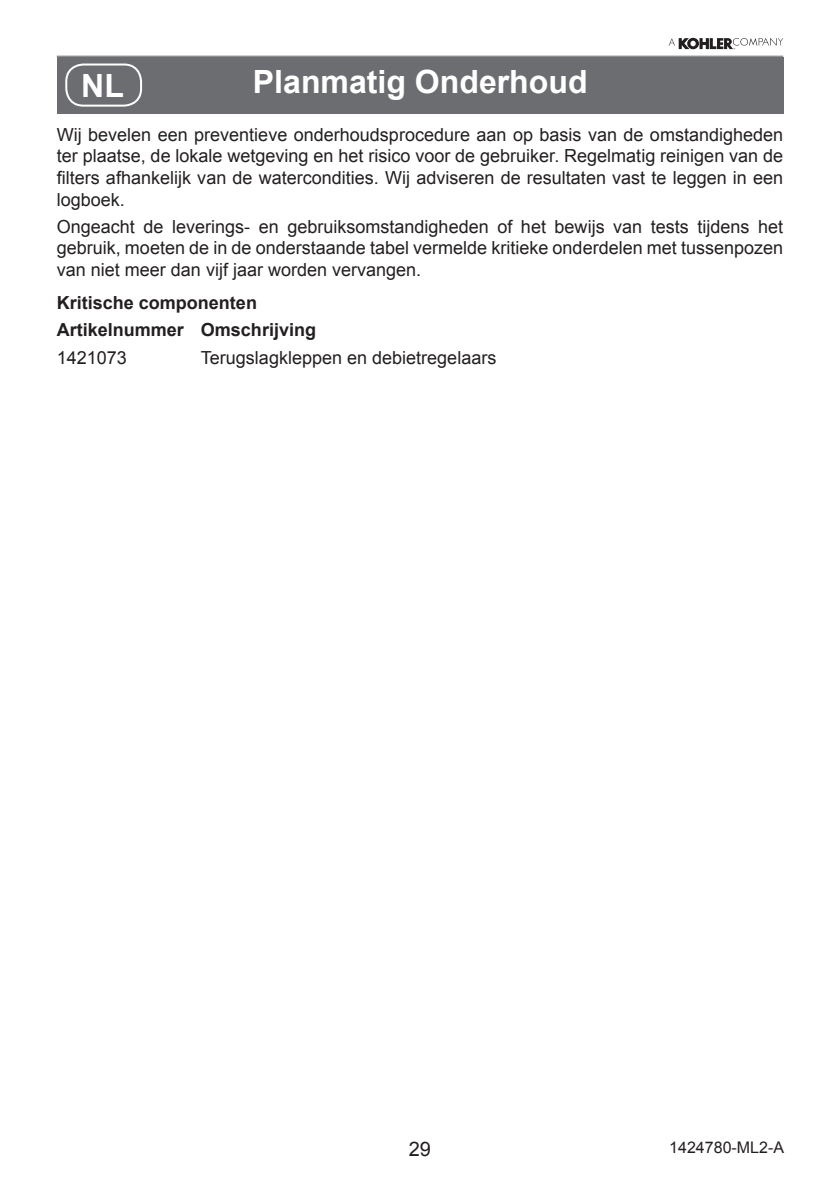
<style>
.page{position:relative;width:840px;height:1191px;background:#fff}
.page>*{position:absolute;margin:0;border:0;box-sizing:border-box;transform-origin:0 0}
.Body_Justify{font:700 32px "Arial";color:#fff}
.t1{font:20px "Arial";color:#231f20}
.t2{font:18px/21.6px "Arial";color:#231f20;text-align:justify}
.t3{font:700 18px "Arial";color:#231f20}
.t4{font:16px "Arial";color:#231f20}
</style>
<div class="page">
<hr style="left:57px;top:56px;width:725px;height:1px;background:#636366">
<svg style="left:668px;top:38px;width:114px;height:11px"></svg>
<div style="left:57px;top:57px;width:725px;height:56px;background:#6c6d70"></div>
<div style="left:65px;top:63px;width:77px;height:44px;border:2px solid #fff;border-radius:17px"></div>
<p class="Body_Justify" style="left:81px;top:64px;width:44px">NL</p>
<p class="Body_Justify" style="left:253px;top:60px;width:336px">Planmatig Onderhoud</p>
<p class="t2" style="left:57px;top:124px;width:727px">Wij bevelen een preventieve onderhoudsprocedure aan op basis van de omstandigheden ter plaatse, de lokale wetgeving en het risico voor de gebruiker. Regelmatig reinigen van de filters afhankelijk van de watercondities. Wij adviseren de resultaten vast te leggen in een logboek.</p>
<p class="t2" style="left:57px;top:216px;width:727px">Ongeacht de leverings- en gebruiksomstandigheden of het bewijs van tests tijdens het gebruik, moeten de in de onderstaande tabel vermelde kritieke onderdelen met tussenpozen van niet meer dan vijf jaar worden vervangen.</p>
<p class="t3" style="left:57px;top:291px;width:202px">Kritische componenten</p>
<p class="t3" style="left:57px;top:318px;width:261px">Artikelnummer Omschrijving</p>
<p class="t2" style="left:57px;top:346px;width:72px">1421073</p>
<p class="t2" style="left:201px;top:346px;width:297px">Terugslagkleppen en debietregelaars</p>
<p class="t1" style="left:408px;top:1135px;width:24px">29</p>
<p class="t4" style="left:668px;top:1136px;width:116px">1424780-ML2-A</p>
</div>
